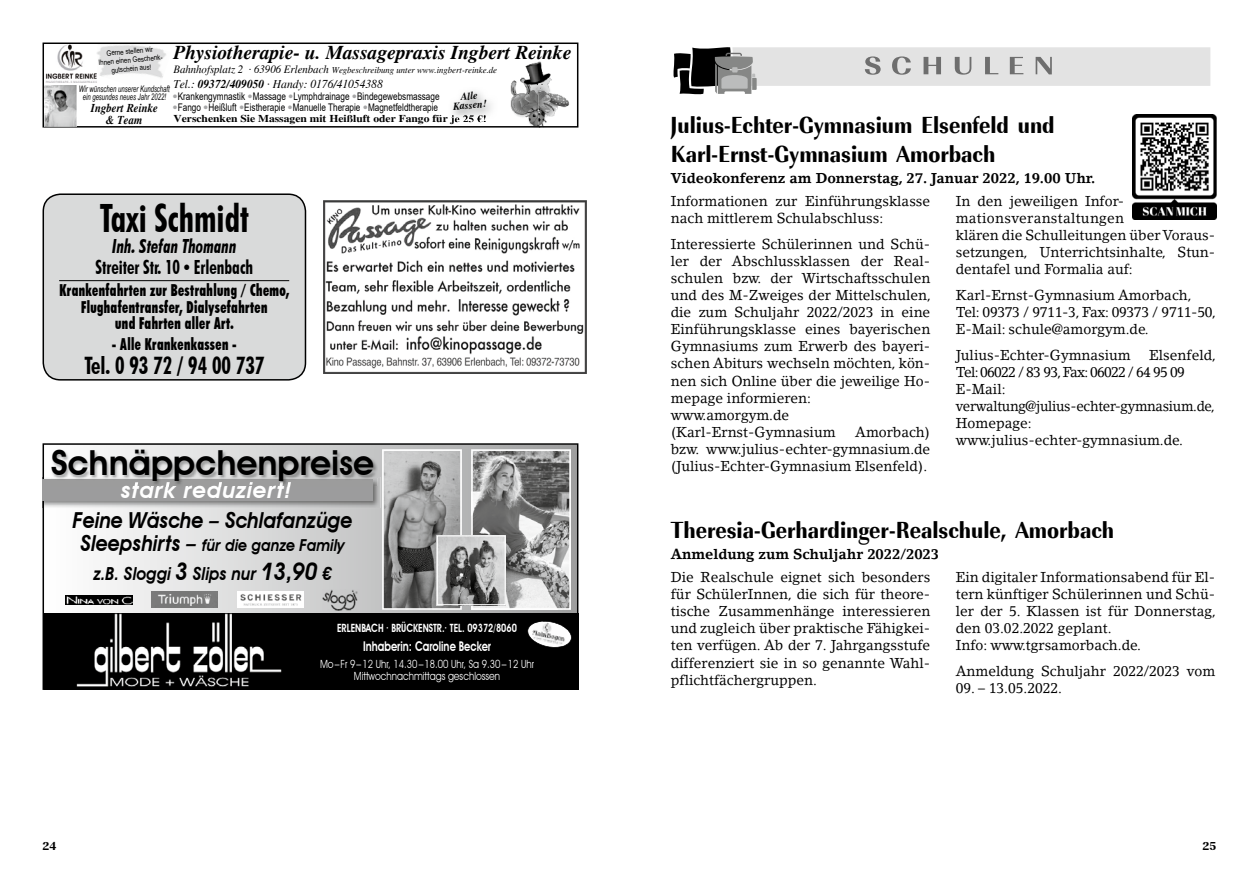
<style>
.page{position:relative;width:1259px;height:893px;background:#fff}
.page>*{position:absolute;margin:0;border:0;box-sizing:border-box;transform-origin:0 0}
.t1{font:700 condensed 39px "Futura BT";color:#000;scale:.88 1}
.t2{font:600 34.5px "Avant Garde IT Cby BT";color:#000}
.t3{font:700 expanded 24px/28.8px "Imperial URW Ext Nar";color:#000}
.t4{font:700 condensed 24px "Futura BT";color:#000;scale:.9 1}
.t5{font:italic 600 22.5px "Avant Garde IT Cby BT";letter-spacing:.03em;color:#fff}
.t6{font:italic 600 22.05px "Avant Garde IT Cby BT";color:#000;scale:.9 1}
.t7{font:italic 700 19.5px "Times";color:#000}
.t8{font:700 condensed 19.5px/21px "Futura BT";color:#000;text-align:center;scale:.88 1}
.t9{font:italic 600 18px "Avant Garde IT Cby BT";color:#000;scale:.9 1}
.t10{font:900 condensed 16.5px/16.5px "Futura BT";letter-spacing:.03em;color:#000;text-align:center;scale:.78 1}
.t11{font:italic 600 16.5px "Avant Garde IT Cby BT";color:#000;scale:.9 1}
.t12{font:14.25px/17.1px "Lino Letter Std";color:#000}
.t13{font:14.25px/17.1px "Lino Letter Std";letter-spacing:-.02em;color:#000}
.t14{font:700 14.25px "Lino Letter Std";color:#000}
.t15{font:600 13.5px "Avant Garde IT Cby BT";color:#fff;scale:.77 1}
.t16{font:italic 12px "Times";color:#000;scale:.96 1}
.t17{font:italic 700 12px "Times";color:#000;scale:.9 1}
.t18{font:700 expanded 12px "Imperial URW";color:#000}
.t19{font:600 11.4px "Avant Garde IT Cby BT";color:#fff;scale:.79 1}
.t20{font:11.25px/11.7px "Avant Garde IT Cby BT";color:#fff;text-align:center;scale:.84 1}
.t21{font:10.5px "Arial";color:#000;scale:.78 1}
.t22{font:700 10.5px "Times";color:#000;scale:1.1 1}
.t23{font:italic 700 10.5px "Times";color:#000;scale:.96 1}
.t24{font:italic 9px "Times";color:#000}
.t25{font:italic 9px/8.7px "Arial Narrow";color:#000;text-align:center;scale:.81 1}
.t26{font:7.5px/8.7px "Arial";color:#000;text-align:center;scale:.83 1}
.s1{font-size:11.25px}
.s2{font-weight:700}
.s3{font-family:"Lino Letter Std";color:#a7a7a8}
.s4{font-style:italic}
.s5{font-family:"Arial";font-stretch:normal}
.s6{font-size:22.05px}
.s7{font-size:24px}
</style>
<div class="page">
<svg style="left:43px;top:43px;width:535px;height:85px"></svg>
<img style="left:449px;top:87px;width:48px;height:34px">
<img style="left:449px;top:115px;width:31px;height:6px">
<svg style="left:480px;top:115px;width:6px;height:6px"></svg>
<img style="left:44px;top:85px;width:32px;height:41px">
<img style="left:45px;top:44px;width:52px;height:39px">
<img style="left:89px;top:47px;width:8px;height:28px">
<svg style="left:43px;top:443px;width:535px;height:247px"></svg>
<div style="left:293px;top:613px;width:285px;height:77px;background:#000"></div>
<img style="left:44px;top:613px;width:249px;height:77px">
<svg style="left:527px;top:625px;width:45px;height:23px"></svg>
<img style="left:567px;top:625px;width:1px;height:21px">
<img style="left:531px;top:621px;width:36px;height:25px">
<img style="left:385px;top:452px;width:74px;height:155px">
<div style="left:382px;top:449px;width:80px;height:161px;border:2px solid #fff"></div>
<img style="left:474px;top:452px;width:94px;height:155px">
<div style="left:471px;top:449px;width:100px;height:161px;border:2px solid #fff"></div>
<img style="left:439px;top:537px;width:65px;height:66px">
<div style="left:437px;top:535px;width:69px;height:70px;border:1px solid #fff"></div>
<img style="left:43px;top:477px;width:338px;height:31px">
<div style="left:43px;top:479px;width:330px;height:21px;background:#9c9c9d"></div>
<img style="left:51px;top:449px;width:327px;height:37px">
<img style="left:51px;top:479px;width:322px;height:7px">
<img style="left:121px;top:482px;width:170px;height:4px">
<img style="left:237px;top:592px;width:66px;height:16px">
<img style="left:151px;top:592px;width:67px;height:16px">
<img style="left:323px;top:590px;width:36px;height:20px">
<img style="left:66px;top:595px;width:66px;height:10px">
<div style="left:43px;top:194px;width:262px;height:186px;background:#d9dada;border-radius:17px"></div>
<div style="left:43px;top:193px;width:263px;height:188px;border:2px solid #000;border-radius:17px"></div>
<hr style="left:59px;top:280px;width:230px;height:1px;background:#000">
<img style="left:323px;top:200px;width:264px;height:174px">
<svg style="left:673px;top:47px;width:537px;height:48px"></svg>
<img style="left:1132px;top:114px;width:84px;height:105px">
<p class="t26" style="left:97px;top:50px;width:81px;rotate:-5deg">Gerne stellen wir<br>Ihnen einen Geschenk&shy;gutschein aus!</p>
<h3 class="t7" style="left:173px;top:41px;width:400px">Physiotherapie- u. Massagepraxis Ingbert Reinke</h3>
<p class="t24" style="left:173px;top:65px;width:325px"><span class="s1">Bahnhofsplatz 2 · 63906 Erlenbach</span> Wegbeschreibung unter www.ingbert-reinke.de</p>
<p class="t16" style="left:173px;top:77px;width:219px">Tel.: <span class="s2">09372/409050</span> · Handy: 0176/41054388</p>
<p class="t21" style="left:172px;top:89px;width:344px"><span class="s3">•</span>Krankengymnastik <span class="s3">•</span>Massage <span class="s3">•</span>Lymphdrainage <span class="s3">•</span>Bindegewebsmassage</p>
<p class="t21" style="left:172px;top:100px;width:342px"><span class="s3">•</span>Fango <span class="s3">•</span>Heißluft <span class="s3">•</span>Eistherapie <span class="s3">•</span>Manuelle Therapie <span class="s3">•</span>Magnetfeldtherapie</p>
<p class="t22" style="left:173px;top:113px;width:286px">Verschenken Sie Massagen mit Heißluft oder Fango für je 25 €!</p>
<p class="t25" style="left:79px;top:84px;width:114px">Wir wünschen unserer Kundschaft ein gesundes neues Jahr 2022!</p>
<p class="t23" style="left:460px;top:91px;width:19px;rotate:-5deg">Alle</p>
<p class="t17" style="left:91px;top:101px;width:76px">Ingbert Reinke</p>
<p class="t23" style="left:453px;top:100px;width:37px;rotate:-5deg">Kassen!</p>
<p class="t17" style="left:106px;top:113px;width:42px">&amp; Team</p>
<h1 class="t1" style="left:100px;top:194px;width:171px">Taxi Schmidt</h1>
<h3 class="t8" style="left:96px;top:235px;width:181px"><span class="s4">Inh. Stefan Thomann<br></span>Streiter Str. 10 <span class="s5">•</span> Erlenbach</h3>
<p class="t10" style="left:59px;top:282px;width:296px">Krankenfahrten zur Bestrahlung / Chemo,<br>Flughafentransfer, Dialysefahrten<br>und Fahrten aller Art.</p>
<p class="t10" style="left:112px;top:336px;width:162px">- Alle Krankenkassen -</p>
<h3 class="t4" style="left:84px;top:351px;width:201px">Tel. 0 93 72 / 94 00 737</h3>
<h2 class="t2" style="left:51px;top:442px;width:324px">Schnäppchenpreise</h2>
<h3 class="t5" style="left:121px;top:477px;width:172px">stark reduziert!</h3>
<h3 class="t6" style="left:73px;top:506px;width:312px">Feine Wäsche – Schlafanzüge</h3>
<p class="t11" style="left:80px;top:536px;width:295px"><span class="s6">Sleepshirts –</span> für die ganze Family</p>
<p class="t9" style="left:93px;top:562px;width:266px">z.B. Sloggi <span class="s7">3</span> Slips nur <span class="s7">13,90</span> €</p>
<p class="t19" style="left:337px;top:621px;width:229px">ERLENBACH ∙ BRÜCKENSTR.∙ TEL. 09372/8060</p>
<p class="t15" style="left:363px;top:638px;width:168px">Inhaberin: Caroline Becker</p>
<p class="t20" style="left:320px;top:658px;width:256px">Mo – Fr 9 – 12 Uhr, 14.30 – 18.00 Uhr, Sa 9.30 – 12 Uhr<br>Mittwochnachmittags geschlossen</p>
<h3 class="t3" style="left:671px;top:111px;width:385px">Julius-Echter-Gymnasium Elsenfeld und<br>Karl-Ernst-Gymnasium Amorbach</h3>
<p class="t14" style="left:671px;top:169px;width:426px">Videokonferenz am Donnerstag, 27. Januar 2022, 19.00 Uhr.</p>
<p class="t12" style="left:956px;top:192px;width:261px">In den jeweiligen Infor&shy;mationsveranstaltungen<br>klären die Schulleitungen über Voraus&shy;setzungen, Unterrichtsinhalte, Stun&shy;dentafel und Formalia auf:</p>
<p class="t12" style="left:956px;top:286px;width:262px">Karl-Ernst-Gymnasium Amorbach,<br>Tel: 09373 / 9711-3, Fax: 09373 / 9711-50,<br>E-Mail: schule@amorgym.de.</p>
<p class="t12" style="left:956px;top:346px;width:176px">Julius-Echter-Gymnasium</p>
<p class="t12" style="left:671px;top:192px;width:261px">Informationen zur Einführungsklasse nach mittlerem Schulabschluss:</p>
<p class="t12" style="left:671px;top:235px;width:262px">Interessierte Schülerinnen und Schü&shy;ler der Abschlussklassen der Real&shy;schulen bzw. der Wirtschaftsschulen und des M-Zweiges der Mittelschulen, die zum Schuljahr 2022/2023 in eine Einführungsklasse eines bayerischen Gymnasiums zum Erwerb des bayeri&shy;schen Abiturs wechseln möchten, kön&shy;nen sich Online über die jeweilige Ho&shy;mepage informieren: www.amorgym.de (Karl-Ernst-Gymnasium</p>
<p class="t13" style="left:956px;top:346px;width:262px;text-indent:193px">Elsenfeld,<br>Tel: 06022 / 83 93, Fax: 06022 / 64 95 09<br>E-Mail: verwaltung@julius-echter-gymnasium.de,<br>Homepage: www.julius-echter-gymnasium.de.</p>
<p class="t12" style="left:671px;top:423px;width:261px;text-align:justify;text-indent:184px">Amorbach) bzw. www.julius-echter-gymnasium.de (Julius-Echter-Gymnasium Elsenfeld).</p>
<h3 class="t3" style="left:671px;top:516px;width:445px">Theresia-Gerhardinger-Realschule, Amorbach</h3>
<p class="t14" style="left:671px;top:545px;width:270px">Anmeldung zum Schuljahr 2022/2023</p>
<p class="t12" style="left:956px;top:568px;width:262px">Ein digitaler Informationsabend für El&shy;tern künftiger Schülerinnen und Schü&shy;ler der 5. Klassen ist für Donnerstag, den 03.02.2022 geplant.<br>Info: www.tgrsamorbach.de.</p>
<p class="t12" style="left:956px;top:662px;width:261px">Anmeldung Schuljahr 2022/2023 vom</p>
<p class="t12" style="left:956px;top:679px;width:108px">09. – 13.05.2022.</p>
<p class="t12" style="left:671px;top:568px;width:261px;text-align:justify">Die Realschule eignet sich besonders für SchülerInnen, die sich für theore&shy;tische Zusammenhänge interessieren und zugleich über praktische Fähigkei&shy;ten verfügen. Ab der 7. Jahrgangsstufe differenziert sie in so genannte Wahl&shy;pflichtfächergruppen.</p>
<p class="t18" style="left:43px;top:839px;width:15px">24</p>
<p class="t18" style="left:1202px;top:839px;width:15px">25</p>
</div>
